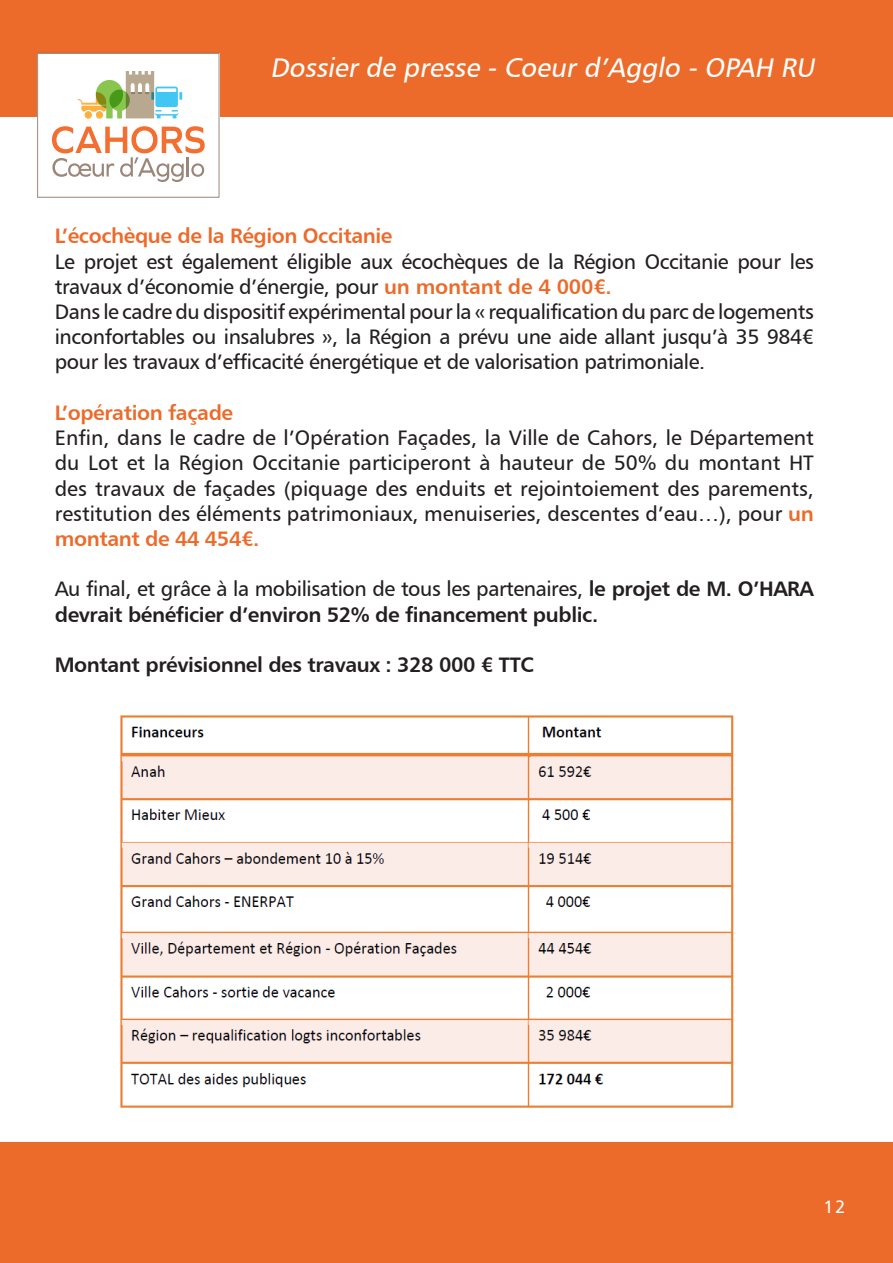
<style>
.page{position:relative;width:893px;height:1263px;background:#fff}
.page>*{position:absolute;margin:0;border:0;box-sizing:border-box;transform-origin:0 0}
.t1{font:italic 27px "Humanist 777 BT Roman B";color:#fff}
.t2{font:21px/25.2px "Humanist 777 BT Roman B";letter-spacing:-.02em;color:#231f20;text-align:justify}
.t3{font:21px/25.2px "Humanist 777 BT Bold B";letter-spacing:-.02em;color:#231f20}
.t4{font:21px "Humanist 777 BT Bold B";letter-spacing:-.02em;color:#ec6b2a}
.t5{font:18px "Humanist 777 BT Roman B";color:#fff}
.s1{font-family:"Humanist 777 BT Bold B";color:#ec6b2a}
.s2{font-family:"Humanist 777 BT Roman B"}
</style>
<div class="page">
<div style="left:0;top:0;width:893px;height:117px;background:#ec6b2a"></div>
<div style="left:37px;top:53px;width:182px;height:145px;background:#fff"></div>
<svg style="left:52px;top:126px;width:153px;height:56px"></svg>
<svg style="left:78px;top:71px;width:104px;height:47px"></svg>
<div style="left:37px;top:53px;width:182px;height:145px;border:1px solid #9b8679"></div>
<div style="left:0;top:1142px;width:893px;height:121px;background:#ec6b2a"></div>
<img style="left:120px;top:715px;width:614px;height:393px">
<p class="t1" style="left:270px;top:51px;width:552px">Dossier de presse - Coeur d’Agglo - OPAH RU</p>
<p class="t4" style="left:55px;top:223px;width:339px">L’écochèque de la Région Occitanie</p>
<p class="t2" style="left:55px;top:248px;width:760px">Le projet est également éligible aux écochèques de la Région Occitanie pour les travaux d’économie d’énergie, pour <span class="s1">un montant de 4 000€.</span></p>
<p class="t2" style="left:55px;top:299px;width:760px">Dans le cadre du dispositif expérimental pour la « requalification du parc de logements inconfortables ou insalubres », la Région a prévu une aide allant jusqu’à 35 984€ pour les travaux d’efficacité énergétique et de valorisation patrimoniale.</p>
<p class="t4" style="left:55px;top:399px;width:180px">L’opération façade</p>
<p class="t2" style="left:55px;top:425px;width:761px">Enfin, dans le cadre de l’Opération Façades, la Ville de Cahors, le Département du Lot et la Région Occitanie participeront à hauteur de 50% du montant HT des travaux de façades (piquage des enduits et rejointoiement des parements, restitution des éléments patrimoniaux, menuiseries, descentes d’eau…), pour <span class="s1">un montant de 44 454€.</span></p>
<p class="t3" style="left:55px;top:576px;width:761px"><span class="s2">Au final, et grâce à la mobilisation de tous les partenaires,</span> le projet de M. O’HARA devrait bénéficier d’environ 52% de financement public.</p>
<p class="t3" style="left:55px;top:651px;width:481px">Montant prévisionnel des travaux : 328 000 € TTC</p>
<p class="t5" style="left:823px;top:1195px;width:23px">12</p>
</div>
